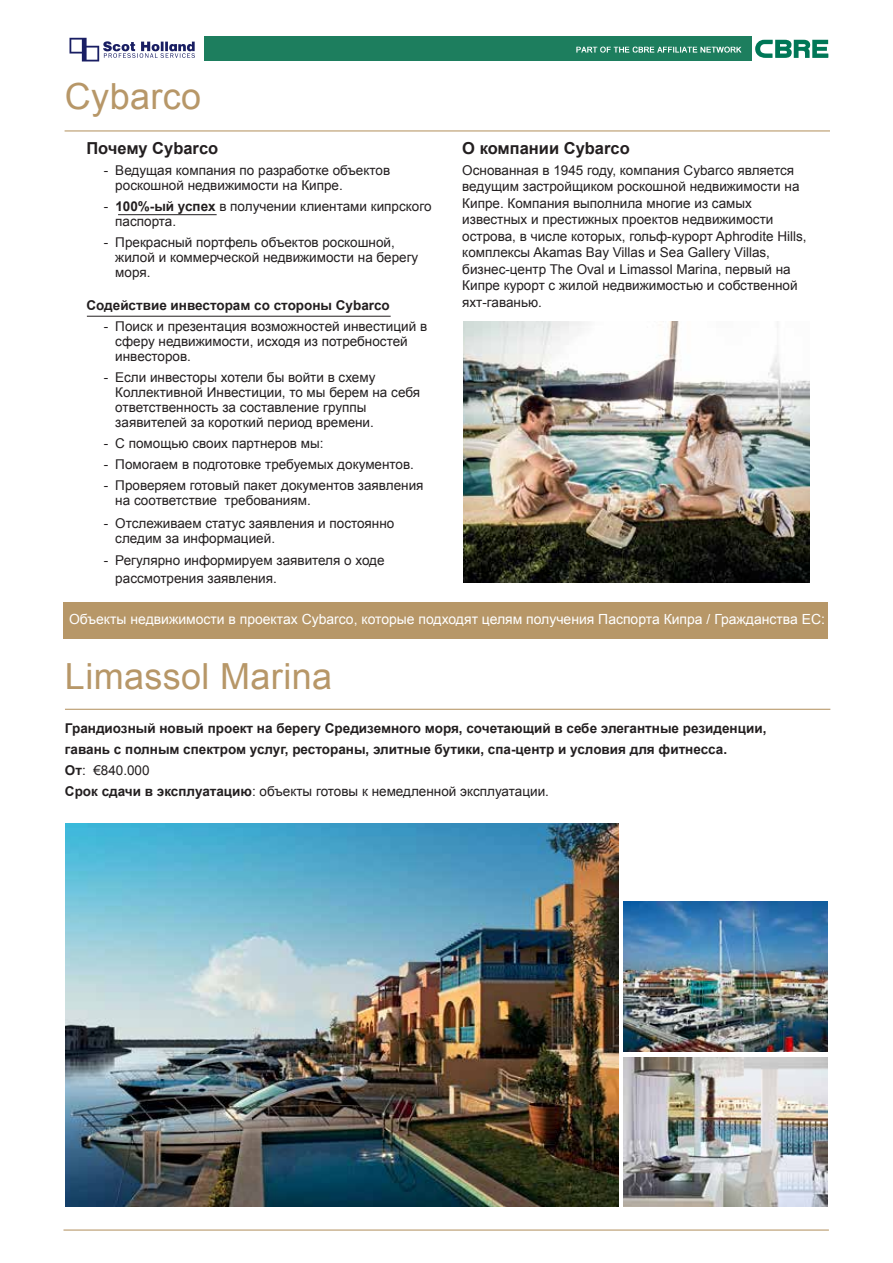
<style>
.page{position:relative;width:893px;height:1263px;background:#fff}
.page>*{position:absolute;margin:0;border:0;box-sizing:border-box;transform-origin:0 0}
.t1{font:36px "Arial";letter-spacing:.01em;color:#b79768}
.t2{font:700 16.5px "Arial";color:#231f20}
.t3{font:13.95px "Arial";color:#fff}
.t4{font:13.5px/15px "Arial";color:#231f20}
.t5{font:700 13.5px/21px "Arial";color:#231f20}
.s1{font-weight:700}
.s2{font-weight:400}
</style>
<div class="page">
<hr style="left:65px;top:709px;width:765px;height:1px;background:#b79768">
<svg style="left:623px;top:1057px;width:205px;height:2px"></svg>
<hr style="left:63px;top:1229px;width:766px;height:1px;background:#b79768">
<img style="left:624px;top:1058px;width:204px;height:149px">
<img style="left:624px;top:901px;width:204px;height:151px">
<img style="left:65px;top:824px;width:553px;height:383px">
<div style="left:64px;top:602px;width:764px;height:36px;background:#b79768"></div>
<hr style="left:65px;top:130px;width:765px;height:1px;background:#b79768">
<img style="left:463px;top:321px;width:346px;height:261px">
<hr style="left:87px;top:316px;width:304px;height:1px;background:#231f20">
<hr style="left:118px;top:214px;width:99px;height:1px;background:#231f20">
<svg style="left:70px;top:38px;width:125px;height:23px"></svg>
<svg style="left:755px;top:40px;width:74px;height:18px"></svg>
<div style="left:204px;top:37px;width:547px;height:24px;background:#1d7e5e"></div>
<svg style="left:576px;top:46px;width:165px;height:7px"></svg>
<h1 class="t1" style="left:65px;top:71px;width:138px">Cybarco</h1>
<p class="t2" style="left:86px;top:137px;width:133px">Почему Cybarco</p>
<p class="t4" style="left:115px;top:163px;width:276px;text-indent:-12px">- Ведущая компания по разработке объектов роскошной недвижимости на Кипре.</p>
<p class="t4" style="left:115px;top:199px;width:318px;text-indent:-12px">- <span class="s1">100%-ый успех</span> в получении клиентами кипрского паспорта.</p>
<p class="t4" style="left:115px;top:235px;width:305px;text-indent:-12px">- Прекрасный портфель объектов роскошной, жилой и коммерческой недвижимости на берегу моря.</p>
<p class="t5" style="left:86px;top:295px;width:305px">Содействие инвесторам со стороны Cybarco</p>
<p class="t4" style="left:115px;top:319px;width:313px;text-indent:-12px">- Поиск и презентация возможностей инвестиций в сферу недвижимости, исходя из потребностей инвесторов.</p>
<p class="t4" style="left:115px;top:370px;width:306px;text-indent:-12px">- Если инвесторы хотели бы войти в схему Коллективной Инвестиции, то мы берем на себя ответственность за составление группы заявителей за короткий период времени.</p>
<p class="t4" style="left:104px;top:436px;width:221px">- С помощью своих партнеров мы:</p>
<p class="t4" style="left:104px;top:457px;width:312px">- Помогаем в подготовке требуемых документов.</p>
<p class="t4" style="left:115px;top:478px;width:310px;text-indent:-12px">- Проверяем готовый пакет документов заявления на соответствие требованиям.</p>
<p class="t4" style="left:115px;top:515px;width:281px;text-indent:-12px">- Отслеживаем статус заявления и постоянно следим за информацией.</p>
<p class="t4" style="left:115px;top:551px;width:271px;line-height:18px;text-indent:-12px">- Регулярно информируем заявителя о ходе рассмотрения заявления.</p>
<p class="t2" style="left:462px;top:137px;width:169px">О компании Cybarco</p>
<p class="t4" style="left:462px;top:162px;width:346px;line-height:16.5px">Основанная в 1945 году, компания Cybarco является ведущим застройщиком роскошной недвижимости на Кипре. Компания выполнила многие из самых известных и престижных проектов недвижимости острова, в числе которых, гольф-курорт Aphrodite Hills, комплексы Akamas Bay Villas и Sea Gallery Villas, бизнес-центр The Oval и Limassol Marina, первый на Кипре курорт с жилой недвижимостью и собственной яхт-гаванью.</p>
<p class="t3" style="left:69px;top:610px;width:757px">Объекты недвижимости в проектах Cybarco, которые подходят целям получения Паспорта Кипра / Гражданства ЕС:</p>
<h1 class="t1" style="left:65px;top:651px;width:269px">Limassol Marina</h1>
<p class="t5" style="left:65px;top:718px;width:703px">Грандиозный новый проект на берегу Средиземного моря, сочетающий в себе элегантные резиденции, гавань с полным спектром услуг, рестораны, элитные бутики, спа-центр и условия для фитнесса.<br>От<span class="s2">: €840.000<br></span>Срок сдачи в эксплуатацию<span class="s2">: объекты готовы к немедленной эксплуатации.</span></p>
</div>
